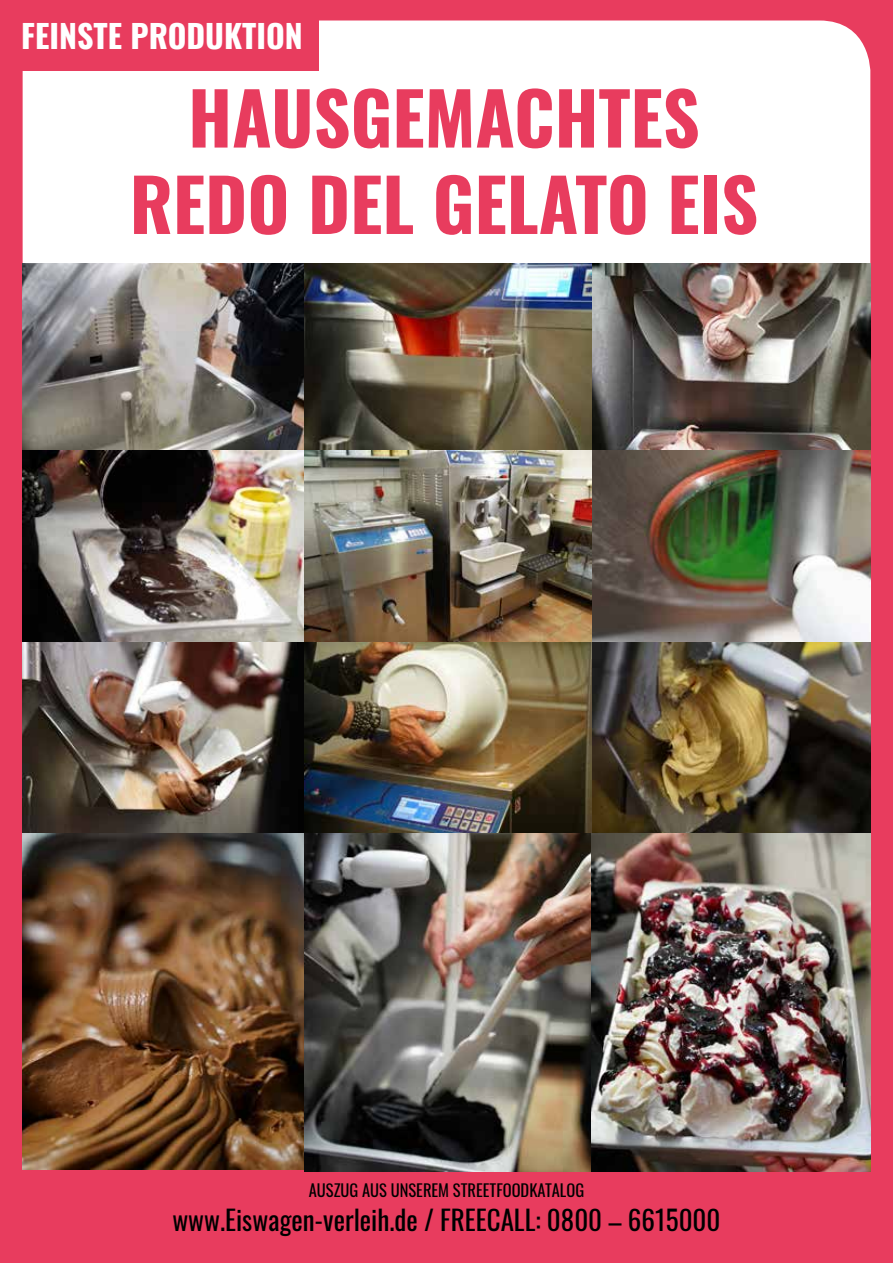
<style>
.page{position:relative;width:893px;height:1263px;background:#e83c5e}
.page>*{position:absolute;margin:0;border:0;box-sizing:border-box;transform-origin:0 0}
.t1{font:700 72px/86.4px "Oswald";color:#e83c5e;text-align:center}
.t2{font:700 32.1px "Oswald";color:#fff}
.t3{font:27px "Oswald";color:#000}
.t4{font:16.5px "Oswald";color:#000}
</style>
<div class="page">
<div style="left:23px;top:21px;width:847px;height:1146px;background:#fff;border-radius:51px"></div>
<img style="left:23px;top:264px;width:282px;height:905px">
<img style="left:305px;top:264px;width:288px;height:907px">
<img style="left:593px;top:264px;width:277px;height:569px">
<img style="left:591px;top:833px;width:279px;height:338px">
<div style="left:0;top:0;width:319px;height:70px;background:#e83c5e"></div>
<p class="t2" style="left:21px;top:19px;width:283px">FEINSTE PRODUKTION</p>
<h1 class="t1" style="left:130px;top:80px;width:630px">HAUSGEMACHTES<br>REDO DEL GELATO EIS</h1>
<p class="t4" style="left:309px;top:1175px;width:277px">AUSZUG AUS UNSEREM STREETFOODKATALOG</p>
<p class="t3" style="left:166px;top:1196px;width:563px">www. Foodtruck-verleih.de / FREECALL: 0800 – 6615000</p>
<p class="t3" style="left:172px;top:1196px;width:550px">www.Eiswagen-verleih.de / FREECALL: 0800 – 6615000</p>
</div>
